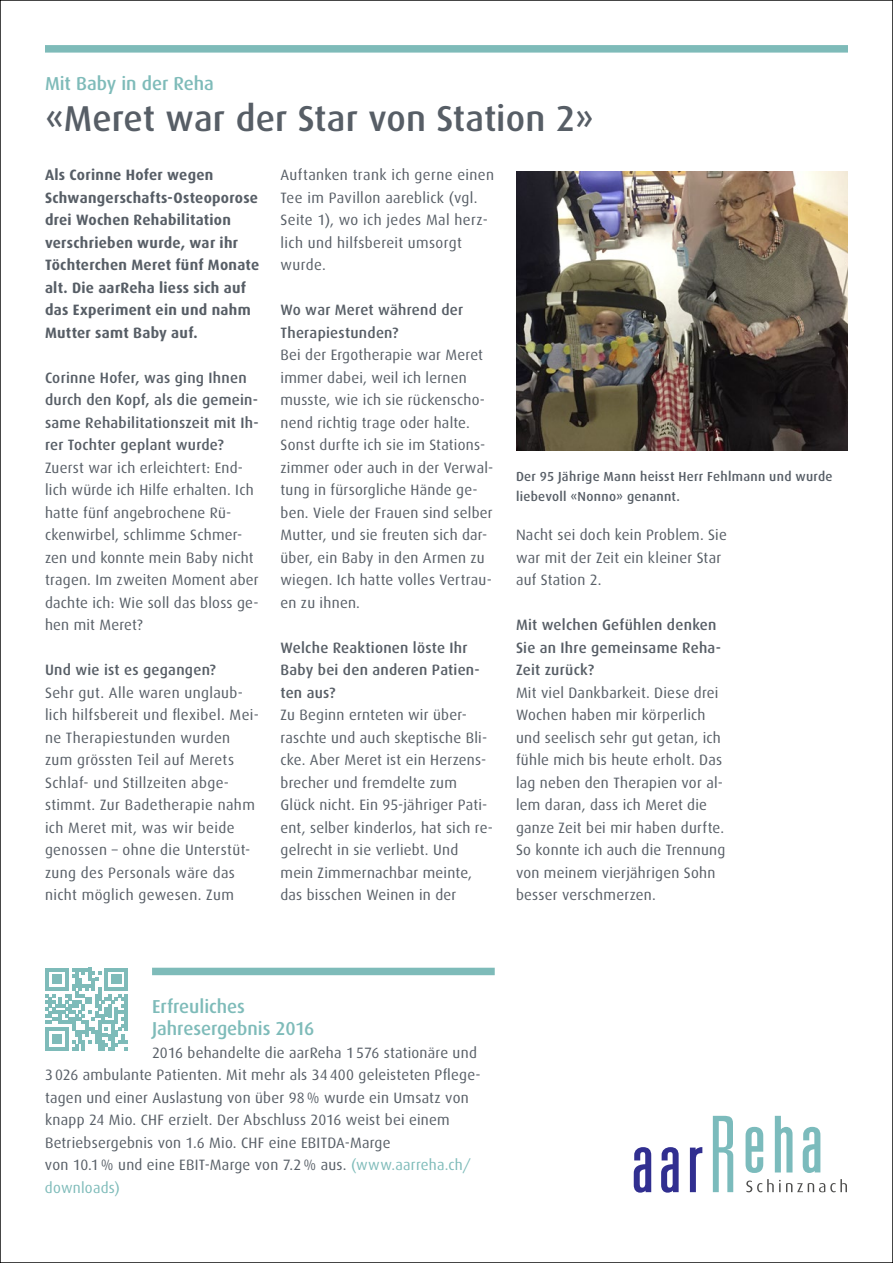
<style>
.page{position:relative;width:893px;height:1263px;background:#fff}
.page>*{position:absolute;margin:0;border:0;box-sizing:border-box;transform-origin:0 0}
.t1{font:500 36px "Dax";color:#575e66}
.t2{font:500 18.75px/22.5px "Dax";letter-spacing:-.005em;color:#7ebbb9}
.t3{font:15px/22.5px "Dax";letter-spacing:.015em;color:#575e66}
.t4{font:500 15px/22.5px "Dax";letter-spacing:.015em;color:#575e66}
.t5{font:700 15px/22.5px "Dax";letter-spacing:.02em;color:#575e66}
.t6{font:500 13.2px/19.5px "Dax";letter-spacing:.025em;color:#575e66}
.s1{color:#7ebbb9}
</style>
<div class="page">
<svg style="left:634px;top:1147px;width:17px;height:45px"></svg>
<svg style="left:661px;top:1147px;width:18px;height:45px"></svg>
<svg style="left:690px;top:1147px;width:12px;height:45px"></svg>
<svg style="left:746px;top:1127px;width:17px;height:46px"></svg>
<svg style="left:775px;top:1116px;width:17px;height:56px"></svg>
<svg style="left:803px;top:1127px;width:17px;height:46px"></svg>
<svg style="left:713px;top:1116px;width:20px;height:76px"></svg>
<svg style="left:746px;top:1179px;width:101px;height:13px"></svg>
<div style="left:152px;top:968px;width:343px;height:7px;background:#7ebbb9"></div>
<div style="left:45px;top:45px;width:803px;height:8px;background:#7ebbb9"></div>
<img style="left:516px;top:171px;width:332px;height:279px">
<svg style="left:46px;top:968px;width:82px;height:82px"></svg>
<p class="t2" style="left:45px;top:72px;width:170px">Mit Baby in der Reha</p>
<h1 class="t1" style="left:45px;top:98px;width:550px">«Meret war der Star von Station 2»</h1>
<p class="t5" style="left:45px;top:164px;width:216px">Als Corinne Hofer wegen<br>Schwangerschafts-Osteoporose drei Wochen Rehabilitation verschrieben wurde, war ihr<br>Töchterchen Meret fünf Monate alt. Die aarReha liess sich auf das Experiment ein und nahm<br>Mutter samt Baby auf.</p>
<p class="t4" style="left:45px;top:366px;width:215px">Corinne Hofer, was ging Ihnen durch den Kopf, als die gemein&shy;same Rehabilitationszeit mit Ih&shy;rer Tochter geplant wurde?</p>
<p class="t3" style="left:45px;top:456px;width:215px">Zuerst war ich erleichtert: End&shy;lich würde ich Hilfe erhalten. Ich hatte fünf angebrochene Rü&shy;ckenwirbel, schlimme Schmer&shy;zen und konnte mein Baby nicht tragen. Im zweiten Moment aber dachte ich: Wie soll das bloss ge&shy;hen mit Meret?</p>
<p class="t4" style="left:45px;top:659px;width:172px">Und wie ist es gegangen?</p>
<p class="t3" style="left:45px;top:681px;width:215px">Sehr gut. Alle waren unglaub&shy;lich hilfsbereit und flexibel. Mei&shy;ne Therapiestunden wurden zum grössten Teil auf Merets<br>Schlaf- und Stillzeiten abge&shy;stimmt. Zur Badetherapie nahm ich Meret mit, was wir beide genossen – ohne die Unterstüt&shy;zung des Personals wäre das nicht möglich gewesen. Zum</p>
<p class="t3" style="left:280px;top:164px;width:215px">Auftanken trank ich gerne einen<br>Tee im Pavillon aareblick (vgl.<br>Seite 1), wo ich jedes Mal herz&shy;lich und hilfsbereit umsorgt wurde.</p>
<p class="t4" style="left:280px;top:299px;width:184px">Wo war Meret während der<br>Therapiestunden?</p>
<p class="t3" style="left:280px;top:344px;width:214px">Bei der Ergotherapie war Meret immer dabei, weil ich lernen musste, wie ich sie rückenscho&shy;nend richtig trage oder halte.<br>Sonst durfte ich sie im Stations&shy;zimmer oder auch in der Verwal&shy;tung in fürsorgliche Hände ge&shy;ben. Viele der Frauen sind selber<br>Mutter, und sie freuten sich dar&shy;über, ein Baby in den Armen zu wiegen. Ich hatte volles Vertrau&shy;en zu ihnen.</p>
<p class="t4" style="left:280px;top:636px;width:201px">Welche Reaktionen löste Ihr<br>Baby bei den anderen Patien&shy;ten aus?</p>
<p class="t3" style="left:280px;top:704px;width:214px">Zu Beginn ernteten wir über&shy;raschte und auch skeptische Bli&shy;cke. Aber Meret ist ein Herzens&shy;brecher und fremdelte zum<br>Glück nicht. Ein 95-jähriger Pati&shy;ent, selber kinderlos, hat sich re&shy;gelrecht in sie verliebt. Und mein Zimmernachbar meinte, das bisschen Weinen in der</p>
<p class="t6" style="left:516px;top:467px;width:318px">Der 95 Jährige Mann heisst Herr Fehlmann und wurde liebevoll «Nonno» genannt.</p>
<p class="t3" style="left:516px;top:524px;width:212px">Nacht sei doch kein Problem. Sie war mit der Zeit ein kleiner Star auf Station 2.</p>
<p class="t4" style="left:516px;top:614px;width:206px">Mit welchen Gefühlen denken<br>Sie an Ihre gemeinsame Reha-<br>Zeit zurück?</p>
<p class="t3" style="left:516px;top:681px;width:211px">Mit viel Dankbarkeit. Diese drei<br>Wochen haben mir körperlich und seelisch sehr gut getan, ich fühle mich bis heute erholt. Das lag neben den Therapien vor al&shy;lem daran, dass ich Meret die ganze Zeit bei mir haben durfte.<br>So konnte ich auch die Trennung von meinem vierjährigen Sohn besser verschmerzen.</p>
<p class="t2" style="left:152px;top:995px;width:164px">Erfreuliches<br>Jahresergebnis 2016</p>
<p class="t3" style="left:45px;top:1041px;width:437px;text-indent:107px">2016 behandelte die aarReha 1 576 stationäre und 3 026 ambulante Patienten. Mit mehr als 34 400 geleisteten Pflege&shy;tagen und einer Auslastung von über 98 % wurde ein Umsatz von knapp 24 Mio. CHF erzielt. Der Abschluss 2016 weist bei einem Betriebsergebnis von 1.6 Mio. CHF eine EBITDA-Marge<br>von 10.1 % und eine EBIT-Marge von 7.2 % aus. <span class="s1">(www.aarreha.ch/ downloads)</span></p>
</div>
